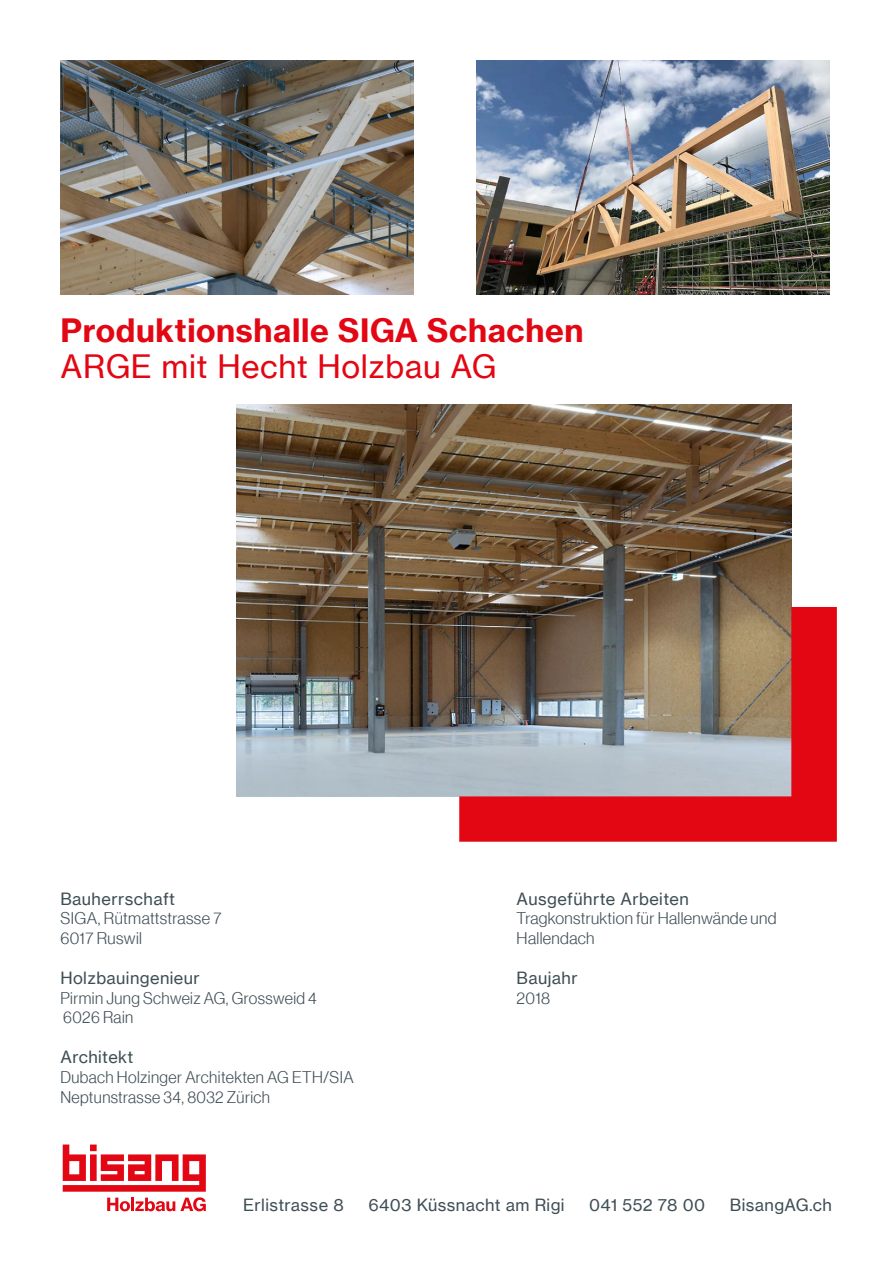
<style>
.page{position:relative;width:893px;height:1263px;background:#fff}
.page>*{position:absolute;margin:0;border:0;box-sizing:border-box;transform-origin:0 0}
.t1{font:31.5px "N Haas Grotesk TXW02 75 Bd";letter-spacing:.02em;color:#e30613}
.t2{font:31.5px "N Haas Grotesk TXW02 55 Rg";letter-spacing:.02em;color:#e30613}
.t3{font:16.5px/19.8px "N Haas Grotesk DSW02 45 Lt";letter-spacing:.025em;color:#3f4e55}
.t4{font:16.5px "N Haas Grotesk TXW02 55 Rg";letter-spacing:.025em;color:#3f4e55}
</style>
<div class="page">
<img style="left:237px;top:405px;width:554px;height:391px">
<img style="left:477px;top:60px;width:353px;height:234px">
<svg style="left:331px;top:607px;width:506px;height:235px;background:#a3716e"></svg>
<svg style="left:63px;top:1144px;width:143px;height:67px"></svg>
<img style="left:60px;top:60px;width:353px;height:234px">
<h1 class="t1" style="left:60px;top:311px;width:525px">Produktionshalle SIGA Schachen</h1>
<h1 class="t2" style="left:60px;top:347px;width:438px">ARGE mit Hecht Holzbau AG</h1>
<p class="t4" style="left:60px;top:888px;width:116px">Bauherrschaft</p>
<p class="t3" style="left:60px;top:909px;width:163px">SIGA, Rütmattstrasse 7<br>6017 Ruswil</p>
<p class="t4" style="left:60px;top:968px;width:141px">Holzbauingenieur</p>
<p class="t3" style="left:60px;top:988px;width:258px">Pirmin Jung Schweiz AG, Grossweid 4<br>6026 Rain</p>
<p class="t4" style="left:60px;top:1047px;width:74px">Architekt</p>
<p class="t3" style="left:60px;top:1067px;width:295px">Dubach Holzinger Architekten AG ETH/SIA<br>Neptunstrasse 34, 8032 Zürich</p>
<p class="t4" style="left:517px;top:888px;width:174px">Ausgeführte Arbeiten</p>
<p class="t3" style="left:517px;top:909px;width:261px">Tragkonstruktion für Hallenwände und<br>Hallendach</p>
<p class="t4" style="left:517px;top:968px;width:63px">Baujahr</p>
<p class="t3" style="left:517px;top:988px;width:35px">2018</p>
<p class="t4" style="left:243px;top:1195px;width:102px">Erlistrasse 8</p>
<p class="t4" style="left:368px;top:1195px;width:198px">6403 Küssnacht am Rigi</p>
<p class="t4" style="left:589px;top:1195px;width:118px">041 552 78 00</p>
<p class="t4" style="left:730px;top:1195px;width:104px">BisangAG.ch</p>
</div>
